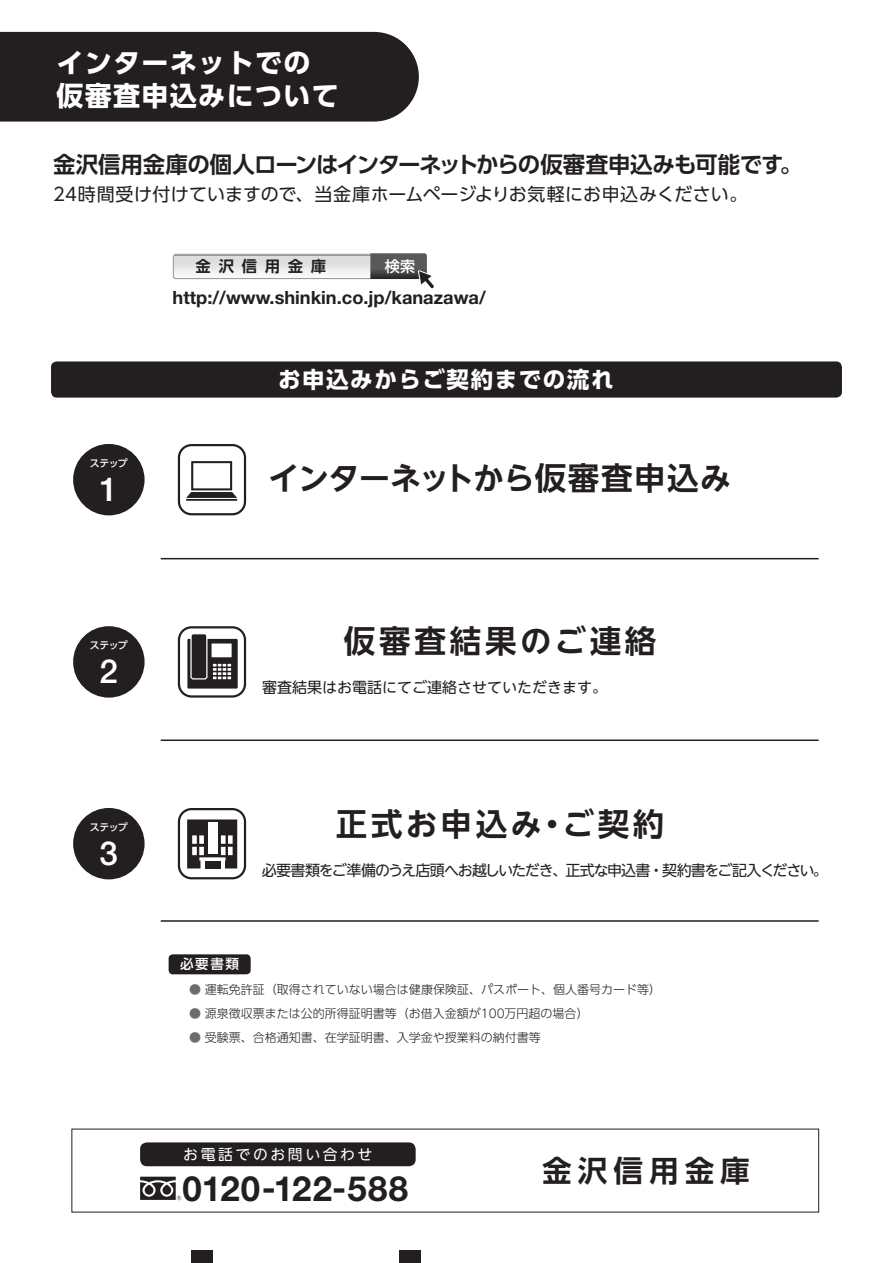
<style>
.page{position:relative;width:893px;height:1263px;background:#fff}
.page>*{position:absolute;margin:0;border:0;box-sizing:border-box;transform-origin:0 0}
.t1{font:700 34.8px "Helvetica Neue LT Std";letter-spacing:.035em;color:#231f20}
.t2{font:500 33.15px "Helvetica Neue LT Std";color:#fff}
.t3{font:700 31.5px "UD Shin Go NT Pro De";letter-spacing:-.015em;color:#231f20}
.t4{font:700 31.5px "UD Shin Go NT Pro De";letter-spacing:.09em;color:#231f20}
.t5{font:700 31.5px "UD Shin Go NT Pro De";letter-spacing:.12em;color:#231f20}
.t6{font:700 29.7px "UD Shin Go Pro De";letter-spacing:.2em;color:#231f20}
.t7{font:700 27px/33px "UD Shin Go Pro";letter-spacing:.05em;color:#fff}
.t8{font:700 22.5px "UD Shin Go Pro De";letter-spacing:-.035em;color:#231f20}
.t9{font:700 22.5px "UD Shin Go Pro";letter-spacing:.07em;color:#fff}
.t10{font:700 18.3px "Helvetica Neue LT Std";color:#231f20}
.t11{font:18px "UD Shin Go Pro";letter-spacing:.01em;color:#231f20}
.t12{font:700 15.45px "UD Shin Go Pro De";letter-spacing:.5em;color:#231f20}
.t13{font:500 15.15px "UD Shin Go Pro";color:#fff}
.t14{font:15px "UD Shin Go NT Pro";letter-spacing:-.075em;color:#231f20}
.t15{font:15px "UD Shin Go NT Pro";color:#231f20}
.t16{font:14.85px "UD Shin Go NT Pro";letter-spacing:.175em;color:#fff}
.t17{font:500 13.5px "UD Shin Go Pro";color:#fff}
.t18{font:300 12px "UD Shin Go Pro";color:#231f20}
.t19{font:500 9.9px "UD Shin Go Pro";letter-spacing:-.055em;color:#fff}
.s1{color:#6c6d70}
</style>
<div class="page">
<div style="left:0;top:32px;width:419px;height:90px;background:#231f20"></div>
<svg style="left:186px;top:461px;width:51px;height:40px"></svg>
<div style="left:178px;top:444px;width:68px;height:71px;border:2px solid #231f20;border-radius:13px"></div>
<div style="left:178px;top:626px;width:68px;height:72px;border:2px solid #231f20;border-radius:13px"></div>
<svg style="left:187px;top:639px;width:51px;height:49px"></svg>
<div style="left:191px;top:634px;width:16px;height:45px;background:#231f20;border-radius:2px"></div>
<div style="left:190px;top:633px;width:17px;height:46px;border:1px solid #fff;border-radius:2px"></div>
<svg style="left:187px;top:819px;width:50px;height:49px"></svg>
<div style="left:208px;top:823px;width:9px;height:31px;background:#fff"></div>
<div style="left:178px;top:808px;width:68px;height:71px;border:2px solid #231f20;border-radius:13px"></div>
<div style="left:51px;top:361px;width:791px;height:37px;background:#231f20;border-radius:6px"></div>
<div style="left:73px;top:444px;width:72px;height:71px;background:#231f20;border-radius:50%"></div>
<div style="left:73px;top:626px;width:72px;height:72px;background:#231f20;border-radius:50%"></div>
<div style="left:73px;top:808px;width:72px;height:71px;background:#231f20;border-radius:50%"></div>
<hr style="left:161px;top:558px;width:658px;height:1px;background:#231f20">
<div style="left:169px;top:954px;width:82px;height:20px;background:#231f20;border-radius:4px"></div>
<hr style="left:161px;top:739px;width:658px;height:2px;background:#231f20">
<hr style="left:161px;top:920px;width:658px;height:2px;background:#231f20">
<div style="left:140px;top:1142px;width:276px;height:24px;background:#231f20;border-radius:7px"></div>
<svg style="left:140px;top:1177px;width:41px;height:23px"></svg>
<svg style="left:173px;top:253px;width:261px;height:36px"></svg>
<div style="left:191px;top:1250px;width:22px;height:13px;background:#231f20"></div>
<div style="left:400px;top:1250px;width:21px;height:13px;background:#231f20"></div>
<h3 class="t7" style="left:57px;top:46px;width:284px">インターネットでの仮審査申込みについて</h3>
<h3 class="t8" style="left:53px;top:146px;width:732px">金沢信用金庫の個人ローンはインターネットからの仮審査申込みも可能です</h3>
<h3 class="t8" style="left:780px;top:146px;width:24px">。</h3>
<h3 class="t11" style="left:53px;top:180px;width:696px">24時間受け付けていますので、当金庫ホームページよりお気軽にお申込みください。</h3>
<p class="t12" style="left:196px;top:253px;width:132px">金沢信用金庫</p>
<p class="t13" style="left:385px;top:254px;width:32px">検索</p>
<h3 class="t10" style="left:173px;top:286px;width:315px">http://www.shinkin.co j p. /kanazawa/</h3>
<p class="t19" style="left:90px;top:455px;width:39px">ステップ</p>
<h2 class="t2" style="left:100px;top:470px;width:20px">1</h2>
<p class="t19" style="left:90px;top:637px;width:39px">ステップ</p>
<h2 class="t2" style="left:100px;top:652px;width:20px">2</h2>
<p class="t19" style="left:90px;top:819px;width:39px">ステップ</p>
<h2 class="t2" style="left:100px;top:834px;width:20px">3</h2>
<h3 class="t9" style="left:278px;top:361px;width:337px">お申込みからご契約までの流れ</h3>
<h3 class="t3" style="left:268px;top:452px;width:465px">インターネットから仮審査申込み</h3>
<h3 class="t5" style="left:344px;top:616px;width:314px">仮審査結果のご連絡</h3>
<p class="t15" style="left:262px;top:676px;width:346px">審査結果はお電話にてご連絡させていただきます。</p>
<h3 class="t4" style="left:336px;top:798px;width:208px">正式お申込み</h3>
<h3 class="t4" style="left:537px;top:798px;width:33px">・</h3>
<h3 class="t4" style="left:562px;top:798px;width:104px">ご契約</h3>
<p class="t14" style="left:262px;top:858px;width:568px">必要書類をご準備のうえ店頭へお越しいただき、正式な申込書・契約書をご記入ください。</p>
<p class="t17" style="left:180px;top:953px;width:60px">必要書類</p>
<p class="t18" style="left:189px;top:979px;width:473px"><span class="s1">●</span> 運転免許証（取得されていない場合は健康保険証、パスポート、個人番号カード等(</p>
<p class="t18" style="left:189px;top:1003px;width:401px"><span class="s1">●</span> 源泉徴収票または公的所得証明書等（お借入金額が100万円超の場合(</p>
<p class="t18" style="left:189px;top:1027px;width:353px"><span class="s1">●</span> 受験票、合格通知書、在学証明書、入学金や授業料の納付書等</p>
<p class="t16" style="left:183px;top:1142px;width:191px">お電話でのお問い合わせ</p>
<h1 class="t1" style="left:183px;top:1167px;width:227px">0120-122-588</h1>
<h3 class="t6" style="left:542px;top:1147px;width:209px">金沢信用金庫</h3>
</div>
